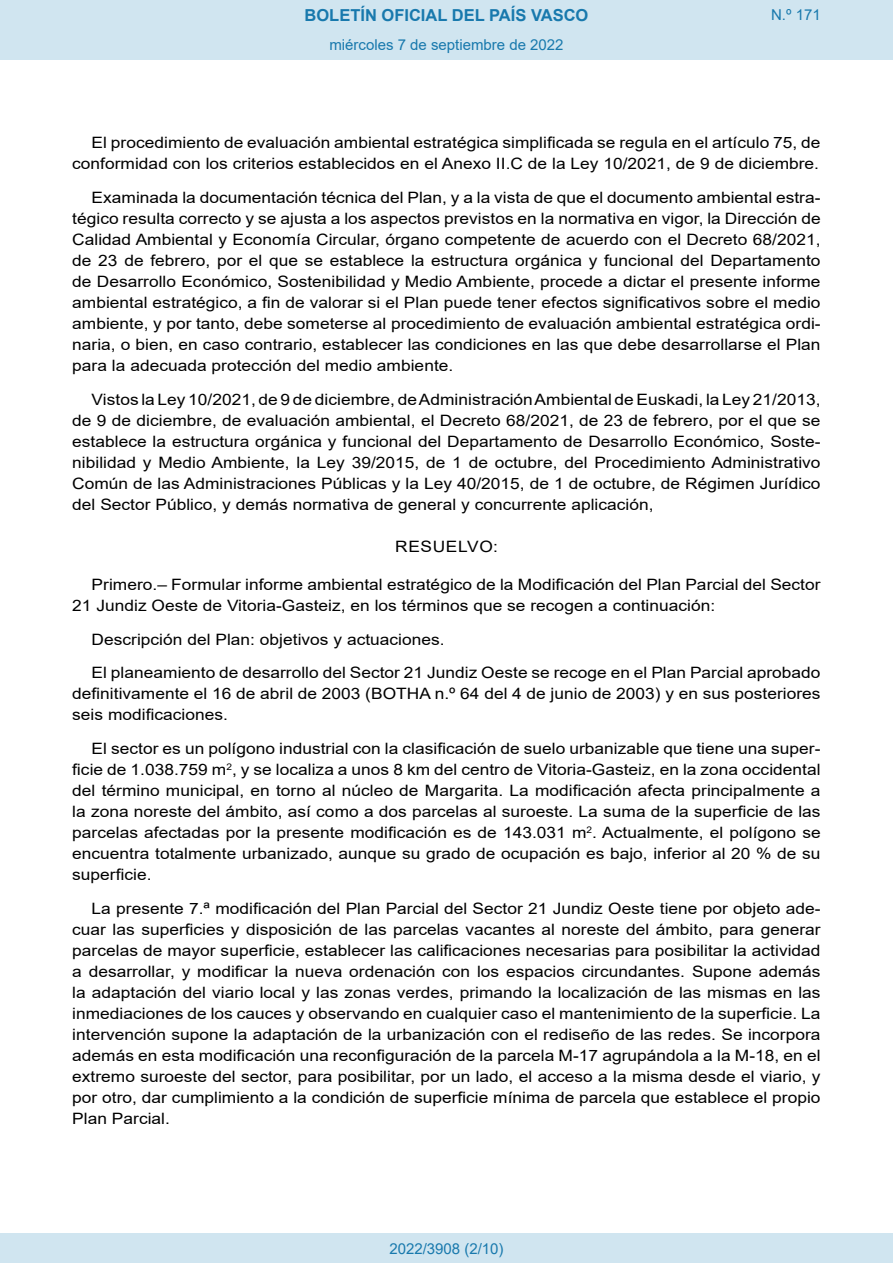
<style>
.page{position:relative;width:893px;height:1263px;background:#fff}
.page>*{position:absolute;margin:0;border:0;box-sizing:border-box;transform-origin:0 0}
.t1{font:700 16.5px "Arial";color:#1879ad}
.BOPVDetalle{font:15.6px/21px "Arial";color:#000;text-align:justify;scale:1.11 1}
.BOPVClave{font:15.6px "Arial";letter-spacing:.035em;color:#000;scale:1.11 1}
.Paginacion_Centro{font:15px "Arial";color:#1879ad}
</style>
<div class="page">
<div style="left:0;top:0;width:893px;height:60px;background:#d0e5f0"></div>
<div style="left:0;top:1233px;width:893px;height:30px;background:#d0e5f0"></div>
<p class="t1" style="left:305px;top:3px;width:285px">BOLETÍN OFICIAL DEL PAÍS VASCO</p>
<p class="Paginacion_Centro" style="left:329px;top:35px;width:236px">miércoles 7 de septiembre de 2022</p>
<p class="Paginacion_Centro" style="left:771px;top:5px;width:51px">N.º 171</p>
<p class="BOPVDetalle" style="left:72px;top:132px;width:676px;text-align:right">El procedimiento de evaluación ambiental estratégica simplificada se regula en el artículo 75, de conformidad con los criterios establecidos en el Anexo II.C de la Ley 10/2021, de 9 de diciembre.</p>
<p class="BOPVDetalle" style="left:72px;top:187px;width:676px;text-indent:19px">Examinada la documentación técnica del Plan, y a la vista de que el documento ambiental estra&shy;tégico resulta correcto y se ajusta a los aspectos previstos en la normativa en vigor, la Dirección de Calidad Ambiental y Economía Circular, órgano competente de acuerdo con el Decreto 68/2021, de 23 de febrero, por el que se establece la estructura orgánica y funcional del Departamento de Desarrollo Económico, Sostenibilidad y Medio Ambiente, procede a dictar el presente informe ambiental estratégico, a fin de valorar si el Plan puede tener efectos significativos sobre el medio ambiente, y por tanto, debe someterse al procedimiento de evaluación ambiental estratégica ordi&shy;naria, o bien, en caso contrario, establecer las condiciones en las que debe desarrollarse el Plan para la adecuada protección del medio ambiente.</p>
<p class="BOPVDetalle" style="left:72px;top:389px;width:676px;text-indent:19px">Vistos la Ley 10/2021, de 9 de diciembre, de Administración Ambiental de Euskadi, la Ley 21/2013, de 9 de diciembre, de evaluación ambiental, el Decreto 68/2021, de 23 de febrero, por el que se establece la estructura orgánica y funcional del Departamento de Desarrollo Económico, Soste&shy;nibilidad y Medio Ambiente, la Ley 39/2015, de 1 de octubre, del Procedimiento Administrativo Común de las Administraciones Públicas y la Ley 40/2015, de 1 de octubre, de Régimen Jurídico del Sector Público, y demás normativa de general y concurrente aplicación,</p>
<p class="BOPVClave" style="left:395px;top:536px;width:94px">RESUELVO:</p>
<p class="BOPVDetalle" style="left:72px;top:574px;width:676px;text-indent:19px">Primero.– Formular informe ambiental estratégico de la Modificación del Plan Parcial del Sector<br>21 Jundiz Oeste de Vitoria-Gasteiz, en los términos que se recogen a continuación:</p>
<p class="BOPVDetalle" style="left:92px;top:629px;width:320px">Descripción del Plan: objetivos y actuaciones.</p>
<p class="BOPVDetalle" style="left:72px;top:662px;width:676px;text-indent:19px">El planeamiento de desarrollo del Sector 21 Jundiz Oeste se recoge en el Plan Parcial aprobado definitivamente el 16 de abril de 2003 (BOTHA n.º 64 del 4 de junio de 2003) y en sus posteriores seis modificaciones.</p>
<p class="BOPVDetalle" style="left:72px;top:738px;width:676px;text-indent:19px">El sector es un polígono industrial con la clasificación de suelo urbanizable que tiene una super&shy;ficie de 1.038.759 m<sup>2</sup>, y se localiza a unos 8 km del centro de Vitoria-Gasteiz, en la zona occidental del término municipal, en torno al núcleo de Margarita. La modificación afecta principalmente a la zona noreste del ámbito, así como a dos parcelas al suroeste. La suma de la superficie de las parcelas afectadas por la presente modificación es de 143.031 m<sup>2</sup>. Actualmente, el polígono se encuentra totalmente urbanizado, aunque su grado de ocupación es bajo, inferior al 20 % de su superficie.</p>
<p class="BOPVDetalle" style="left:72px;top:898px;width:676px;text-indent:19px">La presente 7.ª modificación del Plan Parcial del Sector 21 Jundiz Oeste tiene por objeto ade&shy;cuar las superficies y disposición de las parcelas vacantes al noreste del ámbito, para generar parcelas de mayor superficie, establecer las calificaciones necesarias para posibilitar la actividad a desarrollar, y modificar la nueva ordenación con los espacios circundantes. Supone además la adaptación del viario local y las zonas verdes, primando la localización de las mismas en las inmediaciones de los cauces y observando en cualquier caso el mantenimiento de la superficie. La intervención supone la adaptación de la urbanización con el rediseño de las redes. Se incorpora además en esta modificación una reconfiguración de la parcela M-17 agrupándola a la M-18, en el extremo suroeste del sector, para posibilitar, por un lado, el acceso a la misma desde el viario, y por otro, dar cumplimiento a la condición de superficie mínima de parcela que establece el propio Plan Parcial.</p>
<p class="Paginacion_Centro" style="left:389px;top:1238px;width:116px">2022/3908 (2/10)</p>
</div>
